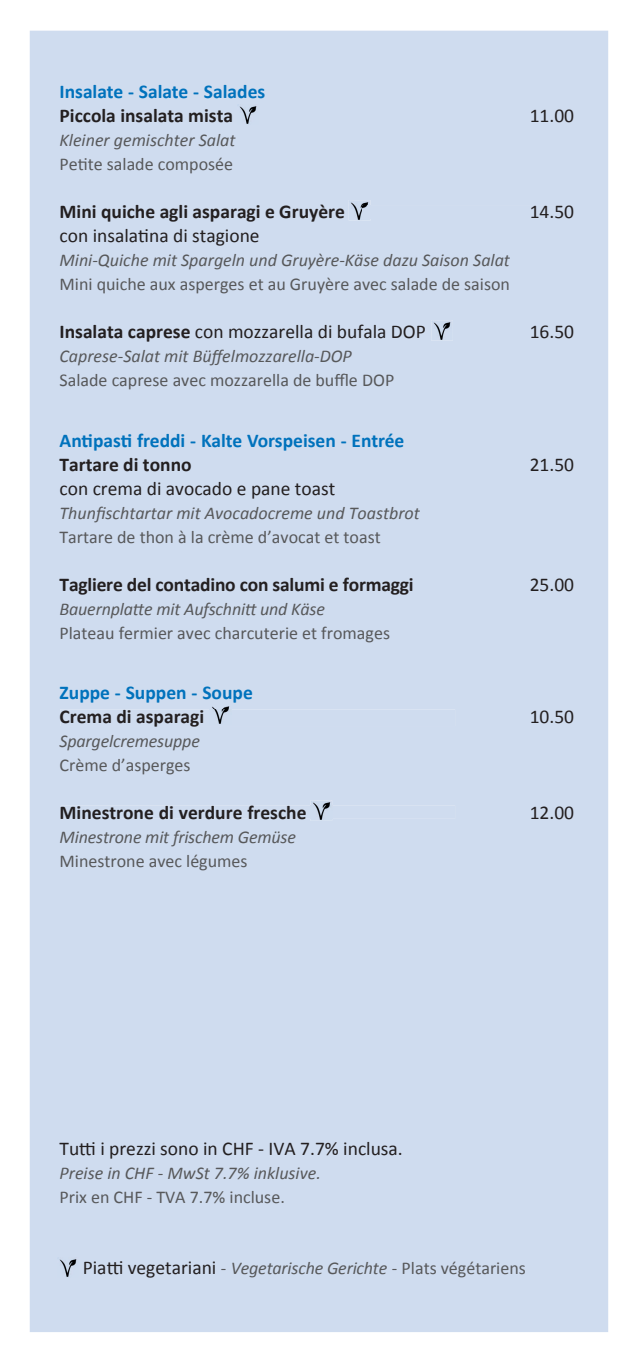
<style>
.page{position:relative;width:638px;height:1361px;background:#fff}
.page>*{position:absolute;margin:0;border:0;box-sizing:border-box;transform-origin:0 0}
.t1{font:19.5px "Calibri";color:#231f20}
.t2{font:700 19.5px "Calibri";color:#231f20}
.t3{font:700 19.5px "Calibri";color:#0072bc}
.t4{font:italic 18px "Calibri";color:#57585a}
.t5{font:18px "Calibri";color:#57585a}
.s1{font-weight:700}
.s2{font-style:normal;font-size:19.5px;color:#231f20}
.s3{font-style:normal}
</style>
<div class="page">
<div style="left:30px;top:31px;width:578px;height:1301px;background:#cfdcef"></div>
<div style="left:370px;top:206px;width:203px;height:13px;background:#cfdcef"></div>
<div style="left:60px;top:709px;width:395px;height:17px;background:#cfdcef"></div>
<svg style="left:61px;top:805px;width:394px;height:14px;background:#d0dcef"></svg>
<img style="left:237px;top:104px;width:22px;height:21px">
<img style="left:431px;top:320px;width:22px;height:21px">
<svg style="left:431px;top:338px;width:22px;height:1px"></svg>
<img style="left:349px;top:200px;width:21px;height:21px">
<svg style="left:363px;top:206px;width:7px;height:13px"></svg>
<img style="left:210px;top:704px;width:22px;height:5px">
<img style="left:210px;top:709px;width:22px;height:15px">
<img style="left:310px;top:800px;width:22px;height:21px">
<img style="left:310px;top:805px;width:22px;height:14px">
<img style="left:57px;top:1257px;width:22px;height:20px">
<p class="t3" style="left:60px;top:78px;width:207px">Insalate - Salate - Salades</p>
<p class="t2" style="left:60px;top:102px;width:175px">Piccola insalata mista</p>
<p class="t1" style="left:530px;top:102px;width:46px">11.00</p>
<p class="t4" style="left:60px;top:128px;width:177px">Kleiner gemischter Salat</p>
<p class="t5" style="left:60px;top:152px;width:175px">Petite salade composée</p>
<p class="t2" style="left:60px;top:198px;width:287px">Mini quiche agli asparagi e Gruyère</p>
<p class="t1" style="left:530px;top:198px;width:46px">14.50</p>
<p class="t1" style="left:60px;top:222px;width:202px">con insalatina di stagione</p>
<p class="t4" style="left:60px;top:248px;width:452px">Mini-Quiche mit Spargeln und Gruyère-Käse dazu Saison Salat</p>
<p class="t5" style="left:60px;top:272px;width:452px">Mini quiche aux asperges et au Gruyère avec salade de saison</p>
<p class="t1" style="left:60px;top:318px;width:368px"><span class="s1">Insalata caprese</span> con mozzarella di bufala DOP</p>
<p class="t1" style="left:530px;top:318px;width:46px">16.50</p>
<p class="t4" style="left:60px;top:344px;width:294px">Caprese-Salat mit Büffelmozzarella-DOP</p>
<p class="t5" style="left:60px;top:368px;width:336px">Salade caprese avec mozzarella de buffle DOP</p>
<p class="t3" style="left:60px;top:426px;width:346px">Antipasti freddi - Kalte Vorspeisen - Entrée</p>
<p class="t2" style="left:60px;top:450px;width:134px">Tartare di tonno</p>
<p class="t1" style="left:530px;top:450px;width:46px">21.50</p>
<p class="t1" style="left:60px;top:474px;width:277px">con crema di avocado e pane toast</p>
<p class="t4" style="left:60px;top:500px;width:362px">Thunfischtartar mit Avocadocreme und Toastbrot</p>
<p class="t5" style="left:60px;top:524px;width:323px">Tartare de thon à la crème d’avocat et toast</p>
<p class="t2" style="left:60px;top:570px;width:356px">Tagliere del contadino con salumi e formaggi</p>
<p class="t1" style="left:530px;top:570px;width:46px">25.00</p>
<p class="t4" style="left:60px;top:596px;width:267px">Bauernplatte mit Aufschnitt und Käse</p>
<p class="t5" style="left:60px;top:620px;width:332px">Plateau fermier avec charcuterie et fromages</p>
<p class="t3" style="left:60px;top:678px;width:195px">Zuppe - Suppen - Soupe</p>
<p class="t2" style="left:60px;top:702px;width:146px">Crema di asparagi</p>
<p class="t1" style="left:530px;top:702px;width:46px">10.50</p>
<p class="t4" style="left:60px;top:728px;width:142px">Spargelcremesuppe</p>
<p class="t5" style="left:60px;top:752px;width:133px">Crème d’asperges</p>
<p class="t2" style="left:60px;top:798px;width:248px">Minestrone di verdure fresche</p>
<p class="t1" style="left:530px;top:798px;width:46px">12.00</p>
<p class="t4" style="left:60px;top:824px;width:238px">Minestrone mit frischem Gemüse</p>
<p class="t5" style="left:60px;top:848px;width:190px">Minestrone avec légumes</p>
<p class="t1" style="left:60px;top:1134px;width:345px">Tutti i prezzi sono in CHF - IVA 7.7% inclusa.</p>
<p class="t4" style="left:60px;top:1160px;width:263px">Preise in CHF - MwSt 7.7% inklusive.</p>
<p class="t5" style="left:60px;top:1184px;width:227px">Prix en CHF - TVA 7.7% incluse.</p>
<p class="t4" style="left:83px;top:1256px;width:444px"><span class="s2">Piatti vegetariani</span> <span class="s3">-</span> Vegetarische Gerichte <span class="s3">- Plats végétariens</span></p>
</div>
